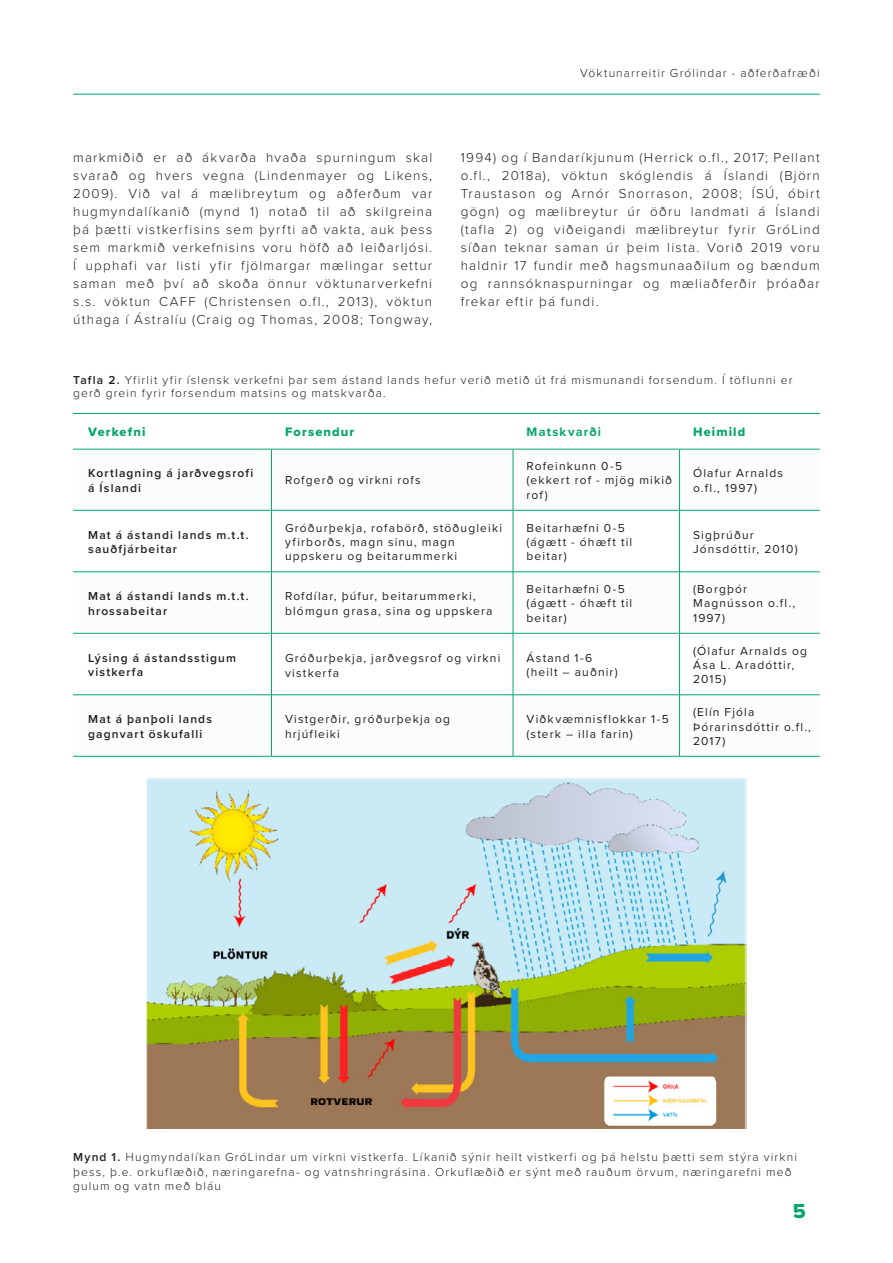
<style>
.page{position:relative;width:893px;height:1263px;background:#fff}
.page>*{position:absolute;margin:0;border:0;box-sizing:border-box;transform-origin:0 0}
.t1{font:21px "Proxima Nova Extrabld";color:#05a66b}
.Meginmál_1{font:300 13.5px/18px "Proxima Nova";letter-spacing:.09em;color:#231f20;text-align:justify}
.Töflutexti_bold_Grænn{font:12.75px "Proxima Nova Extrabld";letter-spacing:.09em;color:#05a66b}
.Töflutexti_bold_Grænn-2{font:700 12.75px "Proxima Nova";letter-spacing:.09em;color:#05a66b}
.Toflutexti{font:12px/14.4px "Proxima Nova";letter-spacing:.095em;color:#231f20}
.Myndatexti_fyrirsögn{font:300 12px/14.4px "Proxima Nova";letter-spacing:.095em;color:#231f20}
.Toflutexti_Bold{font:600 12px/14.4px "Proxima Nova";letter-spacing:.095em;color:#231f20}
.Myndatexti{font:300 12px/13.5px "Proxima Nova";letter-spacing:.095em;color:#231f20}
.s1{font-weight:600}
</style>
<div class="page">
<hr style="left:73px;top:94px;width:747px;height:1px;background:#05a66b">
<img style="left:147px;top:778px;width:599px;height:350px">
<svg style="left:73px;top:450px;width:747px;height:306px"></svg>
<hr style="left:513px;top:449px;width:1px;height:61px;background:#05a66b">
<hr style="left:679px;top:449px;width:1px;height:61px;background:#05a66b">
<hr style="left:73px;top:510px;width:199px;height:1px;background:#05a66b">
<hr style="left:272px;top:510px;width:241px;height:1px;background:#05a66b">
<hr style="left:271px;top:510px;width:1px;height:62px;background:#05a66b">
<hr style="left:513px;top:510px;width:167px;height:1px;background:#05a66b">
<hr style="left:513px;top:510px;width:1px;height:62px;background:#05a66b">
<hr style="left:680px;top:510px;width:140px;height:1px;background:#05a66b">
<hr style="left:679px;top:510px;width:1px;height:62px;background:#05a66b">
<hr style="left:271px;top:633px;width:1px;height:62px;background:#05a66b">
<hr style="left:513px;top:633px;width:1px;height:62px;background:#05a66b">
<hr style="left:679px;top:633px;width:1px;height:62px;background:#05a66b">
<hr style="left:271px;top:449px;width:1px;height:61px;background:#05a66b">
<hr style="left:73px;top:413px;width:199px;height:1px;background:#05a66b">
<hr style="left:272px;top:413px;width:241px;height:1px;background:#05a66b">
<hr style="left:513px;top:413px;width:167px;height:1px;background:#05a66b">
<hr style="left:680px;top:413px;width:140px;height:1px;background:#05a66b">
<hr style="left:73px;top:449px;width:199px;height:1px;background:#05a66b">
<hr style="left:272px;top:449px;width:241px;height:1px;background:#05a66b">
<hr style="left:513px;top:449px;width:167px;height:1px;background:#05a66b">
<hr style="left:680px;top:449px;width:140px;height:1px;background:#05a66b">
<hr style="left:73px;top:571px;width:199px;height:1px;background:#05a66b">
<hr style="left:272px;top:571px;width:241px;height:1px;background:#05a66b">
<hr style="left:271px;top:572px;width:1px;height:61px;background:#05a66b">
<hr style="left:513px;top:571px;width:167px;height:1px;background:#05a66b">
<hr style="left:513px;top:572px;width:1px;height:61px;background:#05a66b">
<hr style="left:680px;top:571px;width:140px;height:1px;background:#05a66b">
<hr style="left:679px;top:572px;width:1px;height:61px;background:#05a66b">
<hr style="left:73px;top:633px;width:199px;height:1px;background:#05a66b">
<hr style="left:272px;top:633px;width:241px;height:1px;background:#05a66b">
<hr style="left:513px;top:633px;width:167px;height:1px;background:#05a66b">
<hr style="left:680px;top:633px;width:140px;height:1px;background:#05a66b">
<hr style="left:73px;top:694px;width:199px;height:1px;background:#05a66b">
<hr style="left:272px;top:694px;width:241px;height:1px;background:#05a66b">
<hr style="left:271px;top:695px;width:1px;height:61px;background:#05a66b">
<hr style="left:513px;top:694px;width:167px;height:1px;background:#05a66b">
<hr style="left:513px;top:695px;width:1px;height:61px;background:#05a66b">
<hr style="left:680px;top:694px;width:140px;height:1px;background:#05a66b">
<hr style="left:679px;top:695px;width:1px;height:61px;background:#05a66b">
<hr style="left:73px;top:756px;width:199px;height:1px;background:#05a66b">
<hr style="left:272px;top:756px;width:241px;height:1px;background:#05a66b">
<hr style="left:513px;top:756px;width:167px;height:1px;background:#05a66b">
<hr style="left:680px;top:756px;width:140px;height:1px;background:#05a66b">
<p class="Myndatexti_fyrirsögn" style="left:580px;top:65px;width:241px">Vöktunarreitir Grólindar - aðferðafræði</p>
<p class="Meginmál_1" style="left:73px;top:148px;width:361px">markmiðið er að ákvarða hvaða spurningum skal svarað og hvers vegna (Lindenmayer og Likens, 2009). Við val á mælibreytum og aðferðum var hugmyndalíkanið (mynd 1) notað til að skilgreina þá þætti vistkerfisins sem þyrfti að vakta, auk þess sem markmið verkefnisins voru höfð að leiðarljósi.<br>Í upphafi var listi yfir fjölmargar mælingar settur saman með því að skoða önnur vöktunarverkefni s.s. vöktun CAFF (Christensen o.fl., 2013), vöktun úthaga í Ástralíu (Craig og Thomas, 2008; Tongway,</p>
<p class="Meginmál_1" style="left:461px;top:148px;width:361px">1994) og í Bandaríkjunum (Herrick o.fl., 2017; Pellant o.fl., 2018a), vöktun skóglendis á Íslandi (Björn Traustason og Arnór Snorrason, 2008; ÍSÚ, óbirt gögn) og mælibreytur úr öðru landmati á Íslandi (tafla 2) og viðeigandi mælibreytur fyrir GróLind síðan teknar saman úr þeim lista. Vorið 2019 voru haldnir 17 fundir með hagsmunaaðilum og bændum og rannsóknaspurningar og mæliaðferðir þróaðar frekar eftir þá fundi.</p>
<p class="Myndatexti" style="left:73px;top:373px;width:721px"><span class="s1">Tafla 2.</span> Yfirlit yfir íslensk verkefni þar sem ástand lands hefur verið metið út frá mismunandi forsendum. Í töflunni er gerð grein fyrir forsendum matsins og matskvarða.</p>
<p class="Töflutexti_bold_Grænn" style="left:88px;top:422px;width:59px">Verkefni</p>
<p class="Töflutexti_bold_Grænn" style="left:285px;top:422px;width:71px">Forsendur</p>
<p class="Töflutexti_bold_Grænn-2" style="left:526px;top:422px;width:76px">Matskvarði</p>
<p class="Töflutexti_bold_Grænn" style="left:693px;top:422px;width:54px">Heimild</p>
<p class="Toflutexti_Bold" style="left:88px;top:466px;width:167px">Kortlagning á jarðvegsrofi á Íslandi</p>
<p class="Toflutexti" style="left:285px;top:473px;width:137px">Rofgerð og virkni rofs</p>
<p class="Toflutexti" style="left:526px;top:458px;width:97px">Rofeinkunn 0-5</p>
<p class="Toflutexti" style="left:526px;top:473px;width:147px">(ekkert rof - mjög mikið rof)</p>
<p class="Toflutexti" style="left:693px;top:465px;width:92px">Ólafur Arnalds o.fl., 1997)</p>
<p class="Toflutexti_Bold" style="left:88px;top:527px;width:162px">Mat á ástandi lands m.t.t. sauðfjárbeitar</p>
<p class="Toflutexti" style="left:285px;top:520px;width:219px">Gróðurþekja, rofabörð, stöðugleiki yfirborðs, magn sinu, magn uppskeru og beitarummerki</p>
<p class="Toflutexti" style="left:526px;top:520px;width:100px">Beitarhæfni 0-5</p>
<p class="Toflutexti" style="left:526px;top:534px;width:107px">(ágætt - óhæft til beitar)</p>
<p class="Toflutexti" style="left:693px;top:527px;width:106px">Sigþrúður<br>Jónsdóttir, 2010)</p>
<p class="Toflutexti_Bold" style="left:88px;top:589px;width:162px">Mat á ástandi lands m.t.t. hrossabeitar</p>
<p class="Toflutexti" style="left:285px;top:588px;width:209px">Rofdílar, þúfur, beitarummerki, blómgun grasa, sina og uppskera</p>
<p class="Toflutexti" style="left:526px;top:581px;width:100px">Beitarhæfni 0-5</p>
<p class="Toflutexti" style="left:526px;top:596px;width:107px">(ágætt - óhæft til beitar)</p>
<p class="Toflutexti_Bold" style="left:88px;top:650px;width:149px">Lýsing á ástandsstigum vistkerfa</p>
<p class="Toflutexti" style="left:285px;top:650px;width:217px;line-height:15px">Gróðurþekja, jarðvegsrof og virkni vistkerfa</p>
<p class="Toflutexti" style="left:526px;top:650px;width:67px">Ástand 1-6</p>
<p class="Toflutexti" style="left:526px;top:664px;width:93px">(heilt – auðnir)</p>
<p class="Toflutexti_Bold" style="left:88px;top:712px;width:125px">Mat á þanþoli lands gagnvart öskufalli</p>
<p class="Toflutexti" style="left:285px;top:711px;width:167px">Vistgerðir, gróðurþekja og hrjúfleiki</p>
<p class="Toflutexti" style="left:526px;top:711px;width:144px">Viðkvæmnisflokkar 1-5</p>
<p class="Toflutexti" style="left:526px;top:726px;width:108px">(sterk – illa farin)</p>
<p class="Toflutexti" style="left:693px;top:581px;width:104px">(Borgþór<br>Magnússon o.fl.,<br>1997)</p>
<p class="Toflutexti" style="left:693px;top:643px;width:116px">(Ólafur Arnalds og<br>Ása L. Aradóttir,<br>2015)</p>
<p class="Toflutexti" style="left:693px;top:704px;width:119px">(Elín Fjóla<br>Þórarinsdóttir o.fl.,<br>2017)</p>
<p class="Myndatexti_fyrirsögn" style="left:73px;top:1149px;width:725px"><span class="s1">Mynd 1.</span> Hugmyndalíkan GróLindar um virkni vistkerfa. Líkanið sýnir heilt vistkerfi og þá helstu þætti sem stýra virkni þess, þ.e. orkuflæðið, næringarefna- og vatnshringrásina. Orkuflæðið er sýnt með rauðum örvum, næringarefni með gulum og vatn með bláu</p>
<h1 class="t1" style="left:793px;top:1195px;width:14px">5</h1>
</div>
